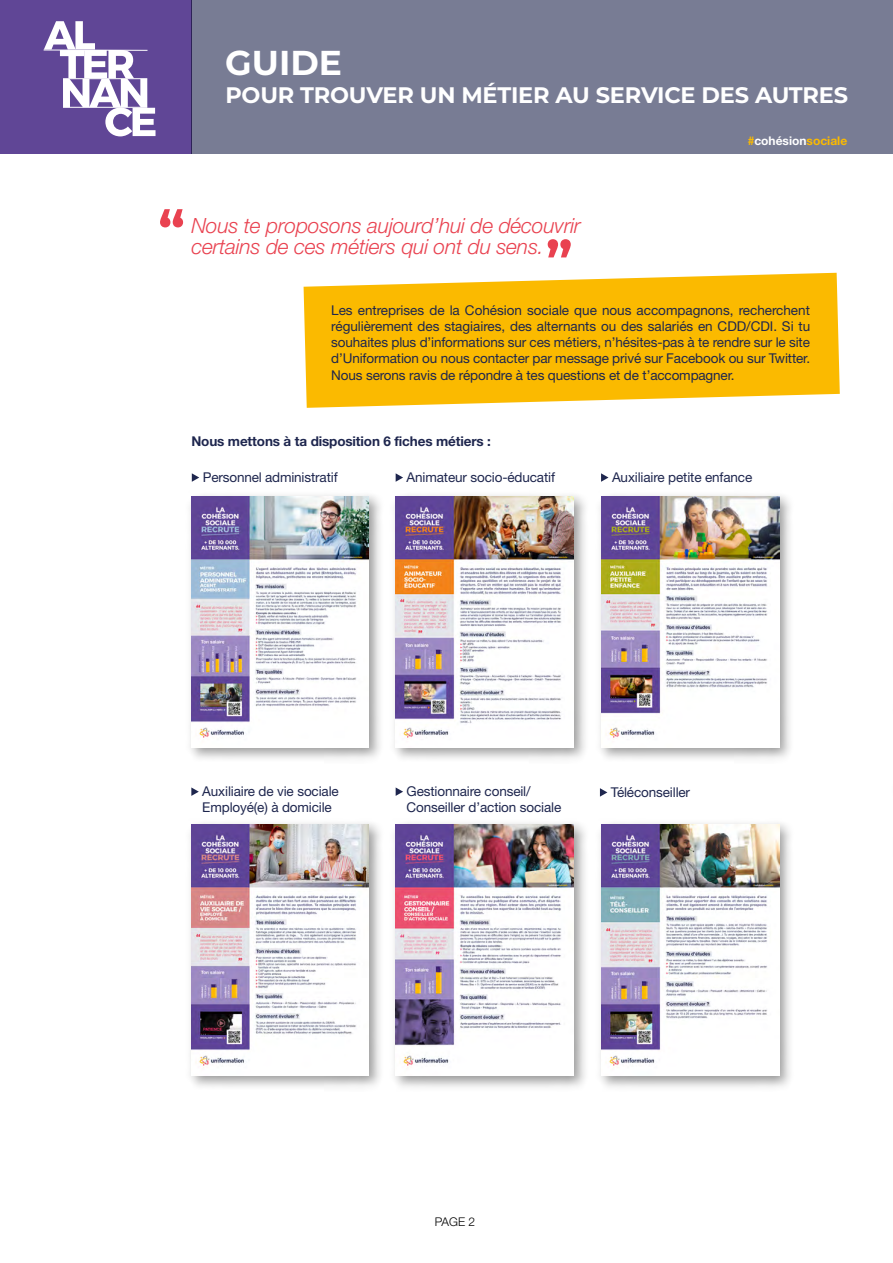
<style>
.page{position:relative;width:893px;height:1263px;background:#fff}
.page>*{position:absolute;margin:0;border:0;box-sizing:border-box;transform-origin:0 0}
.t1{font:700 53.7px "Montserrat";color:#e94250}
.t2{font:700 34.5px "Montserrat";color:#fff}
.t3{font:700 22.5px "Montserrat";letter-spacing:-.01em;color:#fff}
.t4{font:italic 300 21px/21px "Helvetica Neue LT Std";letter-spacing:-.01em;color:#e94250}
.t5{font:13.5px/16.2px "Helvetica Neue LT Std";letter-spacing:-.01em;color:#1e264e}
.t6{font:700 13.5px "Helvetica Neue LT Std";letter-spacing:-.01em;color:#1e264e}
.t7{font:700 12px "Helvetica Neue LT Std";color:#fbba00}
.t8{font:300 12px "Helvetica Neue LT Std";color:#000}
.s1{color:#fff}
</style>
<div class="page">
<div style="left:191px;top:0;width:702px;height:153px;background:#787c94"></div>
<div style="left:0;top:0;width:191px;height:153px;background:#604696"></div>
<div style="left:595px;top:490px;width:200px;height:273px;background:#000;opacity:.4"></div>
<img style="left:601px;top:496px;width:178px;height:251px">
<div style="left:390px;top:490px;width:199px;height:273px;background:#000;opacity:.4"></div>
<img style="left:396px;top:496px;width:177px;height:251px">
<div style="left:185px;top:818px;width:200px;height:273px;background:#000;opacity:.4"></div>
<img style="left:191px;top:824px;width:178px;height:252px">
<div style="left:185px;top:490px;width:200px;height:273px;background:#000;opacity:.4"></div>
<img style="left:191px;top:496px;width:178px;height:251px">
<div style="left:595px;top:818px;width:200px;height:273px;background:#000;opacity:.4"></div>
<img style="left:601px;top:824px;width:178px;height:252px">
<svg style="left:600px;top:788px;width:7px;height:9px"></svg>
<div style="left:390px;top:818px;width:199px;height:273px;background:#000;opacity:.4"></div>
<img style="left:396px;top:824px;width:177px;height:252px">
<svg style="left:396px;top:787px;width:7px;height:9px"></svg>
<svg style="left:191px;top:787px;width:8px;height:9px"></svg>
<svg style="left:396px;top:473px;width:7px;height:9px"></svg>
<svg style="left:601px;top:473px;width:7px;height:9px"></svg>
<svg style="left:192px;top:473px;width:7px;height:9px"></svg>
<svg style="left:44px;top:21px;width:112px;height:115px"></svg>
<hr style="left:63px;top:78px;width:84px;height:1px;background:#fff">
<hr style="left:63px;top:107px;width:84px;height:1px;background:#fff">
<hr style="left:44px;top:50px;width:103px;height:1px;background:#fff">
<svg style="left:304px;top:273px;width:536px;height:135px;background:#fbc11b"></svg>
<h2 class="t2" style="left:225px;top:38px;width:118px">GUIDE</h2>
<h3 class="t3" style="left:225px;top:78px;width:624px">POUR TROUVER UN MÉTIER AU SERVICE DES AUTRES</h3>
<p class="t7" style="left:748px;top:134px;width:101px">#<span class="s1">cohésion</span>sociale</p>
<h1 class="t1" style="left:158px;top:191px;width:28px">“</h1>
<h3 class="t4" style="left:191px;top:215px;width:391px">Nous te proposons aujourd’hui de découvrir certains de ces métiers qui ont du sens.</h3>
<h1 class="t1" style="left:546px;top:222px;width:28px">”</h1>
<p class="t5" style="left:331px;top:302px;width:480px;text-align:justify">Les entreprises de la Cohésion sociale que nous accompagnons, recherchent régulièrement des stagiaires, des alternants ou des salariés en CDD/CDI. Si tu souhaites plus d’informations sur ces métiers, n’hésites-pas à te rendre sur le site d’Uniformation ou nous contacter par message privé sur Facebook ou sur Twitter.<br>Nous serons ravis de répondre à tes questions et de t’accompagner.</p>
<p class="t6" style="left:191px;top:433px;width:301px">Nous mettons à ta disposition 6 fiches métiers :</p>
<p class="t5" style="left:203px;top:469px;width:136px">Personnel administratif</p>
<p class="t5" style="left:407px;top:469px;width:150px">Animateur socio-éducatif</p>
<p class="t5" style="left:612px;top:469px;width:142px">Auxiliaire petite enfance</p>
<p class="t5" style="left:202px;top:783px;width:138px">Auxiliaire de vie sociale<br>Employé(e) à domicile</p>
<p class="t5" style="left:407px;top:783px;width:126px">Gestionnaire conseil/</p>
<p class="t5" style="left:611px;top:783px;width:81px">Téléconseiller</p>
<p class="t5" style="left:407px;top:799px;width:156px">Conseiller d’action sociale</p>
<p class="t8" style="left:435px;top:1214px;width:42px">PAGE 2</p>
</div>
